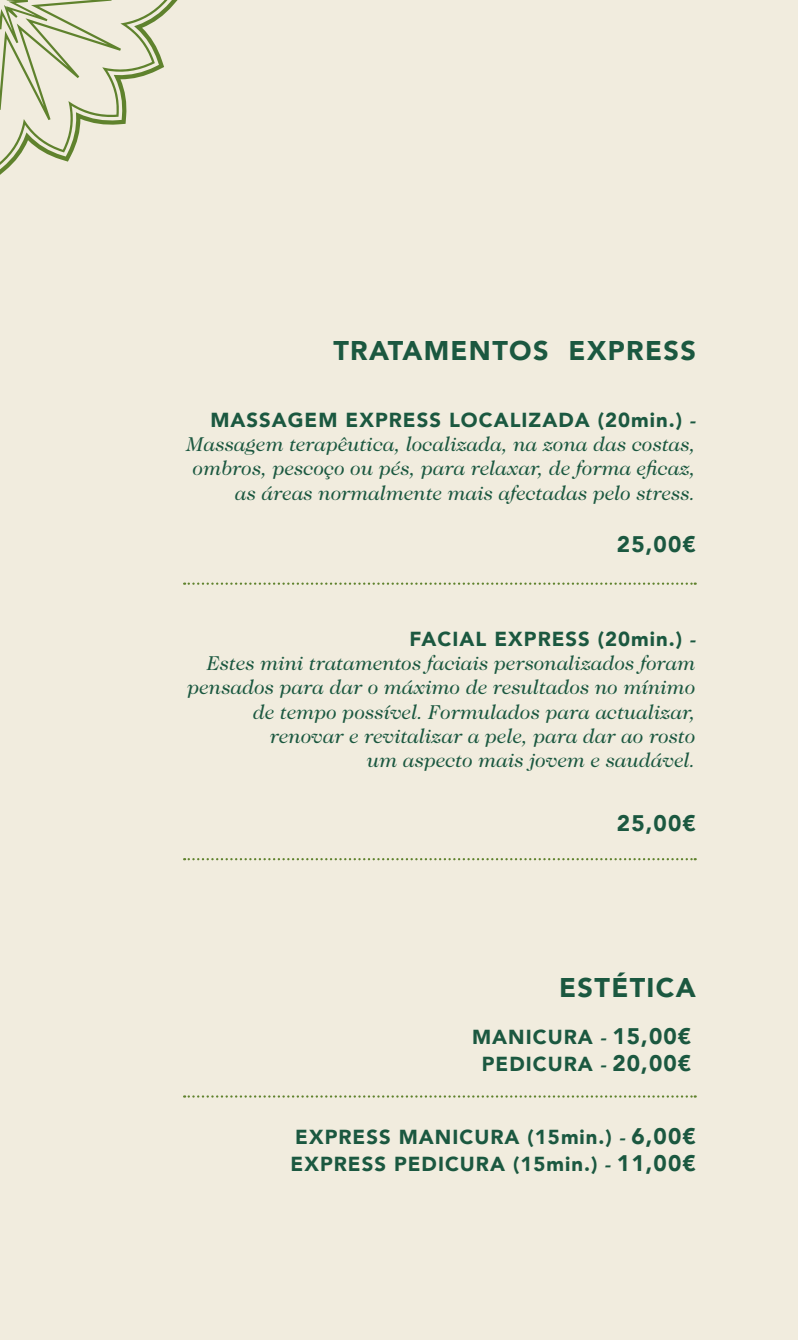
<style>
.page{position:relative;width:798px;height:1340px;background:#fff}
.page>*{position:absolute;margin:0;border:0;box-sizing:border-box;transform-origin:0 0}
.t1{font:900 27px "Avenir";letter-spacing:.05em;color:#1b5840}
.t2{font:900 22.5px "Avenir";letter-spacing:.05em;color:#1b5840}
.t3{font:italic 20.25px/24.3px "Caslon Two Twenty Four";color:#1b5840;text-align:right}
.t4{font:900 20.25px "Avenir";letter-spacing:.05em;color:#1b5840}
.s1{font-family:"Avenir";font-weight:900;font-style:normal}
.s2{font-weight:500}
.s3{font-family:"Caslon Two Twenty Four";font-weight:500;font-style:italic}
.s4{font-size:22.5px}
</style>
<div class="page">
<div style="left:0;top:0;width:797px;height:1339px;background:#f1ecde"></div>
<svg style="left:0;top:0;width:178px;height:175px"></svg>
<svg style="left:184px;top:582px;width:511px;height:3px"></svg>
<svg style="left:184px;top:858px;width:511px;height:2px"></svg>
<svg style="left:184px;top:1095px;width:511px;height:2px"></svg>
<p class="t1" style="left:333px;top:327px;width:364px">TRATAMENTOS EXPRESS</p>
<p class="t3" style="left:187px;top:407px;width:510px"><span class="s1">MASSAGEM EXPRESS LOCALIZADA (20min.)</span> <span class="s2">- </span>Massagem terapêutica, localizada, na zona das costas, ombros, pescoço ou pés, para relaxar, de forma eficaz, as áreas normalmente mais afectadas pelo stress.</p>
<p class="t2" style="left:616px;top:525px;width:80px">25,00€</p>
<p class="t4" style="left:409px;top:621px;width:287px">FACIAL EXPRESS (20min.) <span class="s3">-</span></p>
<p class="t3" style="left:188px;top:651px;width:509px">Estes mini tratamentos faciais personalizados foram pensados para dar o máximo de resultados no mínimo de tempo possível. Formulados para actualizar,</p>
<p class="t3" style="left:270px;top:724px;width:426px">renovar e revitalizar a pele, para dar ao rosto</p>
<p class="t3" style="left:367px;top:748px;width:330px">um aspecto mais jovem e saudável.</p>
<p class="t2" style="left:616px;top:803px;width:80px">25,00€</p>
<p class="t1" style="left:559px;top:964px;width:138px">ESTÉTICA</p>
<p class="t4" style="left:472px;top:1019px;width:220px">MANICURA <span class="s3">-</span> <span class="s4">15,00€</span></p>
<p class="t4" style="left:481px;top:1046px;width:211px">PEDICURA <span class="s3">-</span> <span class="s4">20,00€</span></p>
<p class="t4" style="left:295px;top:1120px;width:402px">EXPRESS MANICURA (15min.) <span class="s3">-</span> <span class="s4">6,00€</span></p>
<p class="t4" style="left:290px;top:1147px;width:406px">EXPRESS PEDICURA (15min.) <span class="s3">-</span> <span class="s4">11,00€</span></p>
</div>
